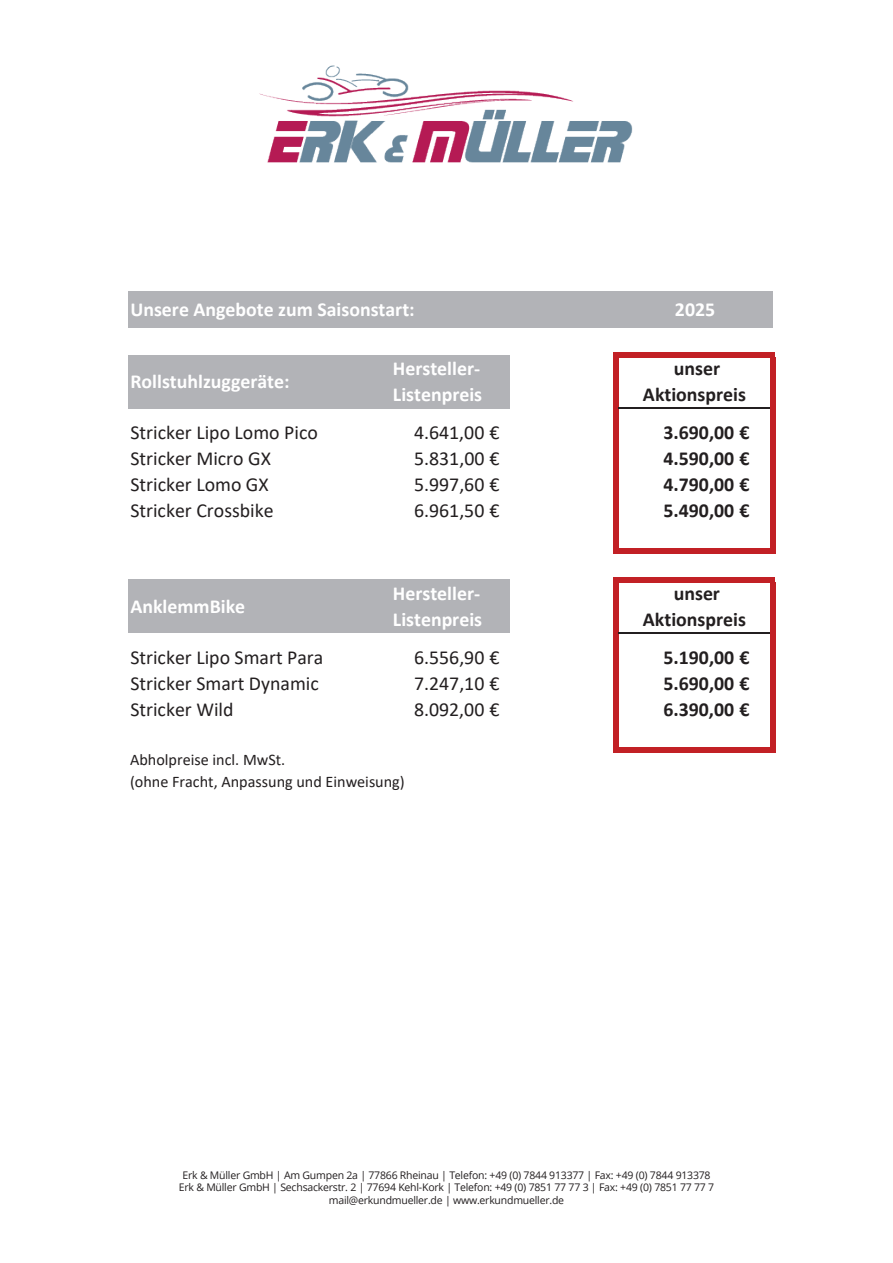
<style>
.page{position:relative;width:893px;height:1263px;background:#fff}
.page>*{position:absolute;margin:0;border:0;box-sizing:border-box;transform-origin:0 0}
.t1{font:19.8px "Calibri";color:#231f20}
.t2{font:700 19.8px/26.1px "Calibri";color:#fff}
.t3{font:700 19.8px/26.1px "Calibri";color:#231f20;text-align:center}
.t4{font:16.2px/21.3px "Calibri";color:#231f20}
.t5{font:10.5px/12.6px "Open Sans";letter-spacing:-.02em;color:#231f20;text-align:center}
</style>
<div class="page">
<img style="left:259px;top:65px;width:374px;height:98px">
<div style="left:128px;top:292px;width:645px;height:36px;background:#b2b3b7"></div>
<div style="left:128px;top:355px;width:381px;height:53px;background:#b2b3b7"></div>
<div style="left:128px;top:580px;width:381px;height:53px;background:#b2b3b7"></div>
<div style="left:613px;top:352px;width:6px;height:202px;background:#c22025"></div>
<div style="left:770px;top:357px;width:5px;height:197px;background:#c22025"></div>
<div style="left:613px;top:577px;width:6px;height:176px;background:#c22025"></div>
<div style="left:770px;top:582px;width:5px;height:171px;background:#c22025"></div>
<div style="left:619px;top:352px;width:156px;height:5px;background:#c22025"></div>
<hr style="left:619px;top:407px;width:151px;height:2px;background:#231f20">
<div style="left:619px;top:549px;width:156px;height:5px;background:#c22025"></div>
<div style="left:619px;top:577px;width:156px;height:5px;background:#c22025"></div>
<hr style="left:619px;top:632px;width:151px;height:2px;background:#231f20">
<div style="left:619px;top:747px;width:156px;height:6px;background:#c22025"></div>
<h1 class="t2" style="left:130px;top:296px;width:286px">Unsere Angebote zum Saisonstart:</h1>
<h1 class="t2" style="left:675px;top:296px;width:42px">2025</h1>
<h1 class="t2" style="left:130px;top:368px;width:161px">Rollstuhlzuggeräte:</h1>
<h1 class="t2" style="left:393px;top:355px;width:91px">Hersteller-<br>Listenpreis</h1>
<h1 class="t3" style="left:643px;top:355px;width:105px">unser<br>Aktionspreis</h1>
<h1 class="t1" style="left:130px;top:419px;width:189px">Stricker Lipo Lomo Pico</h1>
<h1 class="t1" style="left:414px;top:419px;width:87px">4.641,00 €</h1>
<h1 class="t3" style="left:663px;top:419px;width:88px">3.690,00 €</h1>
<h1 class="t1" style="left:130px;top:445px;width:142px">Stricker Micro GX</h1>
<h1 class="t1" style="left:414px;top:445px;width:87px">5.831,00 €</h1>
<h1 class="t3" style="left:663px;top:445px;width:88px">4.590,00 €</h1>
<h1 class="t1" style="left:130px;top:471px;width:140px">Stricker Lomo GX</h1>
<h1 class="t1" style="left:414px;top:471px;width:87px">5.997,60 €</h1>
<h1 class="t3" style="left:663px;top:471px;width:88px">4.790,00 €</h1>
<h1 class="t1" style="left:130px;top:497px;width:145px">Stricker Crossbike</h1>
<h1 class="t1" style="left:414px;top:497px;width:87px">6.961,50 €</h1>
<h1 class="t3" style="left:663px;top:497px;width:88px">5.490,00 €</h1>
<h1 class="t2" style="left:130px;top:593px;width:116px">AnklemmBike</h1>
<h1 class="t2" style="left:393px;top:580px;width:91px">Hersteller-<br>Listenpreis</h1>
<h1 class="t3" style="left:643px;top:580px;width:105px">unser<br>Aktionspreis</h1>
<h1 class="t1" style="left:130px;top:643px;width:194px">Stricker Lipo Smart Para</h1>
<h1 class="t1" style="left:414px;top:643px;width:87px">6.556,90 €</h1>
<h1 class="t3" style="left:663px;top:644px;width:88px">5.190,00 €</h1>
<h1 class="t1" style="left:130px;top:669px;width:190px">Stricker Smart Dynamic</h1>
<h1 class="t1" style="left:414px;top:669px;width:87px">7.247,10 €</h1>
<h1 class="t3" style="left:663px;top:670px;width:88px">5.690,00 €</h1>
<h1 class="t1" style="left:130px;top:696px;width:105px">Stricker Wild</h1>
<h1 class="t1" style="left:414px;top:696px;width:87px">8.092,00 €</h1>
<h1 class="t3" style="left:663px;top:696px;width:88px">6.390,00 €</h1>
<h2 class="t4" style="left:130px;top:749px;width:276px">Abholpreise incl. MwSt.<br>(ohne Fracht, Anpassung und Einweisung)</h2>
<p class="t5" style="left:179px;top:1168px;width:537px">Erk &amp; Müller GmbH | Am Gumpen 2a | 77866 Rheinau | Telefon: +49 (0) 7844 913377 | Fax: +49 (0) 7844 913378<br>Erk &amp; Müller GmbH | Sechsackerstr. 2 | 77694 Kehl-Kork | Telefon: +49 (0) 7851 77 77 3 | Fax: +49 (0) 7851 77 77 7 mail@erkundmueller.de | www.erkundmueller.de</p>
</div>
